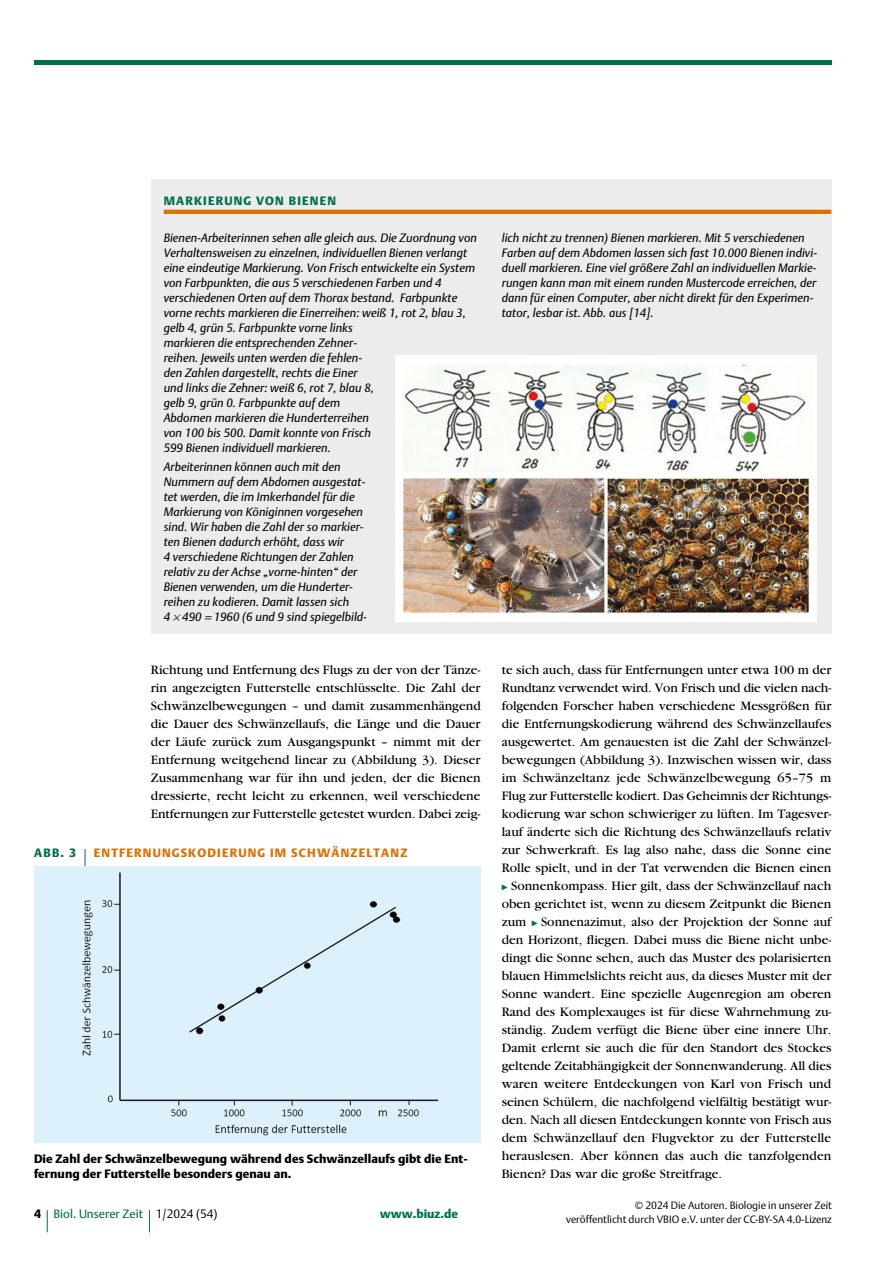
<style>
.page{position:relative;width:893px;height:1263px;background:#fff}
.page>*{position:absolute;margin:0;border:0;box-sizing:border-box;transform-origin:0 0}
.t1{font:13.5px/18px "Garamond";color:#000;text-align:justify}
.t2{font:italic 12px/15px "DTL Argo T";letter-spacing:.005em;color:#000}
.t3{font:12px/15px "DTL Argo T Black";letter-spacing:.005em;color:#000}
.t4{font:12px "DTL Argo T Black";letter-spacing:.1em;color:#de7000}
.t5{font:12px "DTL Argo T";color:#00704f}
.t6{font:12px "DTL Argo T Black";letter-spacing:.1em;color:#00704f}
.t7{font:12px "DTL Argo T Black";color:#00704f}
.t8{font:10.5px/13.5px "DTL Argo T Light";color:#000;text-align:right}
.s1{font-family:"DTL Argo T Black";color:#000}
.s2{font-family:"DTL Argo T Light";color:#000}
</style>
<div class="page">
<svg style="left:47px;top:1210px;width:1px;height:22px"></svg>
<svg style="left:149px;top:1210px;width:1px;height:22px"></svg>
<hr style="left:34px;top:60px;width:797px;height:4px;background:#00704f">
<div style="left:151px;top:179px;width:680px;height:455px;background:#ececec"></div>
<svg style="left:164px;top:210px;width:667px;height:4px;fill:#de7000"></svg>
<svg style="left:85px;top:849px;width:1px;height:17px"></svg>
<div style="left:34px;top:866px;width:446px;height:276px;background:#dcf1fc"></div>
<img style="left:395px;top:356px;width:421px;height:265px">
<p class="t6" style="left:164px;top:194px;width:174px">MARKIERUNG VON BIENEN</p>
<p class="t2" style="left:164px;top:230px;width:315px">Bienen-Arbeiterinnen sehen alle gleich aus. Die Zuordnung von Verhaltensweisen zu einzelnen, individuellen Bienen verlangt eine eindeutige Markierung. Von Frisch entwickelte ein System von Farbpunkten, die aus 5 verschiedenen Farben und 4 verschiedenen Orten auf dem Thorax bestand. Farbpunkte vorne rechts markieren die Einerreihen: weiß 1, rot 2, blau 3, gelb 4, grün 5. Farbpunkte vorne links<br>markieren die entsprechenden Zehner-</p>
<p class="t2" style="left:164px;top:350px;width:212px">reihen. Jeweils unten werden die fehlen&shy;den Zahlen dargestellt, rechts die Einer und links die Zehner: weiß 6, rot 7, blau 8, gelb 9, grün 0. Farbpunkte auf dem Abdomen markieren die Hunderterreihen von 100 bis 500. Damit konnte von Frisch 599 Bienen individuell markieren.</p>
<p class="t2" style="left:164px;top:459px;width:205px">Arbeiterinnen können auch mit den Nummern auf dem Abdomen ausgestat&shy;tet werden, die im Imkerhandel für die Markierung von Königinnen vorgesehen sind. Wir haben die Zahl der so markier&shy;ten Bienen dadurch erhöht, dass wir<br>4 verschiedene Richtungen der Zahlen relativ zu der Achse „vorne-hinten“ der Bienen verwenden, um die Hunderter&shy;reihen zu kodieren. Damit lassen sich<br>4 490 1960 (6 und 9 sind spiegelbild-</p>
<p class="t1" style="left:151px;top:661px;width:331px">Richtung und Entfernung des Flugs zu der von der Tänze&shy;rin angezeigten Futterstelle entschlüsselte. Die Zahl der Schwänzelbewegungen – und damit zusammenhängend die Dauer des Schwänzellaufs, die Länge und die Dauer der Läufe zurück zum Ausgangspunkt – nimmt mit der Entfernung weitgehend linear zu (Abbildung 3). Dieser Zusammenhang war für ihn und jeden, der die Bienen dressierte, recht leicht zu erkennen, weil verschiedene Entfernungen zur Futterstelle getestet wurden. Dabei zeig-</p>
<p class="t6" style="left:34px;top:846px;width:43px">ABB. 3</p>
<p class="t4" style="left:94px;top:846px;width:315px">ENTFERNUNGSKODIERUNG IM SCHWÄNZELTANZ</p>
<p class="t3" style="left:34px;top:1151px;width:435px">Die Zahl der Schwänzelbewegung während des Schwänzellaufs gibt die Ent&shy;fernung der Futterstelle besonders genau an.</p>
<p class="t5" style="left:34px;top:1207px;width:185px"><span class="s1">4</span> Biol. Unserer Zeit <span class="s2">1/2024 (54)</span></p>
<p class="t7" style="left:380px;top:1207px;width:80px">www.biuz.de</p>
<p class="t2" style="left:502px;top:230px;width:317px">lich nicht zu trennen) Bienen markieren. Mit 5 verschiedenen Farben auf dem Abdomen lassen sich fast 10.000 Bienen indivi&shy;duell markieren. Eine viel größere Zahl an individuellen Markie&shy;rungen kann man mit einem runden Mustercode erreichen, der dann für einen Computer, aber nicht direkt für den Experimen&shy;tator, lesbar ist. Abb. aus [14].</p>
<p class="t1" style="left:502px;top:661px;width:331px">te sich auch, dass für Entfernungen unter etwa 100 m der Rundtanz verwendet wird. Von Frisch und die vielen nach&shy;folgenden Forscher haben verschiedene Messgrößen für die Entfernungskodierung während des Schwänzellaufes ausgewertet. Am genauesten ist die Zahl der Schwänzel&shy;bewegungen (Abbildung 3). Inzwischen wissen wir, dass im Schwänzeltanz jede Schwänzelbewegung 65–75 m Flug zur Futterstelle kodiert. Das Geheimnis der Richtungs&shy;kodierung war schon schwieriger zu lüften. Im Tagesver&shy;lauf änderte sich die Richtung des Schwänzellaufs relativ zur Schwerkraft. Es lag also nahe, dass die Sonne eine Rolle spielt, und in der Tat verwenden die Bienen einen</p>
<p class="t1" style="left:502px;top:877px;width:332px;text-indent:9px">Sonnenkompass. Hier gilt, dass der Schwänzellauf nach oben gerichtet ist, wenn zu diesem Zeitpunkt die Bienen zum Sonnenazimut, also der Projektion der Sonne auf den Horizont, fiegen. Dabei muss die Biene nicht unbe&shy;dingt die Sonne sehen, auch das Muster des polarisierten blauen Himmelslichts reicht aus, da dieses Muster mit der Sonne wandert. Eine spezielle Augenregion am oberen Rand des Komplexauges ist für diese Wahrnehmung zu&shy;ständig. Zudem verfügt die Biene über eine innere Uhr.<br>Damit erlernt sie auch die für den Standort des Stockes geltende Zeitabhängigkeit der Sonnenwanderung. All dies waren weitere Entdeckungen von Karl von Frisch und seinen Schülern, die nachfolgend vielfältig bestätigt wur&shy;den. Nach all diesen Entdeckungen konnte von Frisch aus dem Schwänzellauf den Flugvektor zu der Futterstelle herauslesen. Aber können das auch die tanzfolgenden Bienen? Das war die große Streitfrage.</p>
<p class="t8" style="left:566px;top:1199px;width:267px">© 2024 Die Autoren. Biologie in unserer Zeit<br>veröffentlicht durch VBIO e.V. unter der CC-BY-SA 4.0-Lizenz</p>
</div>
